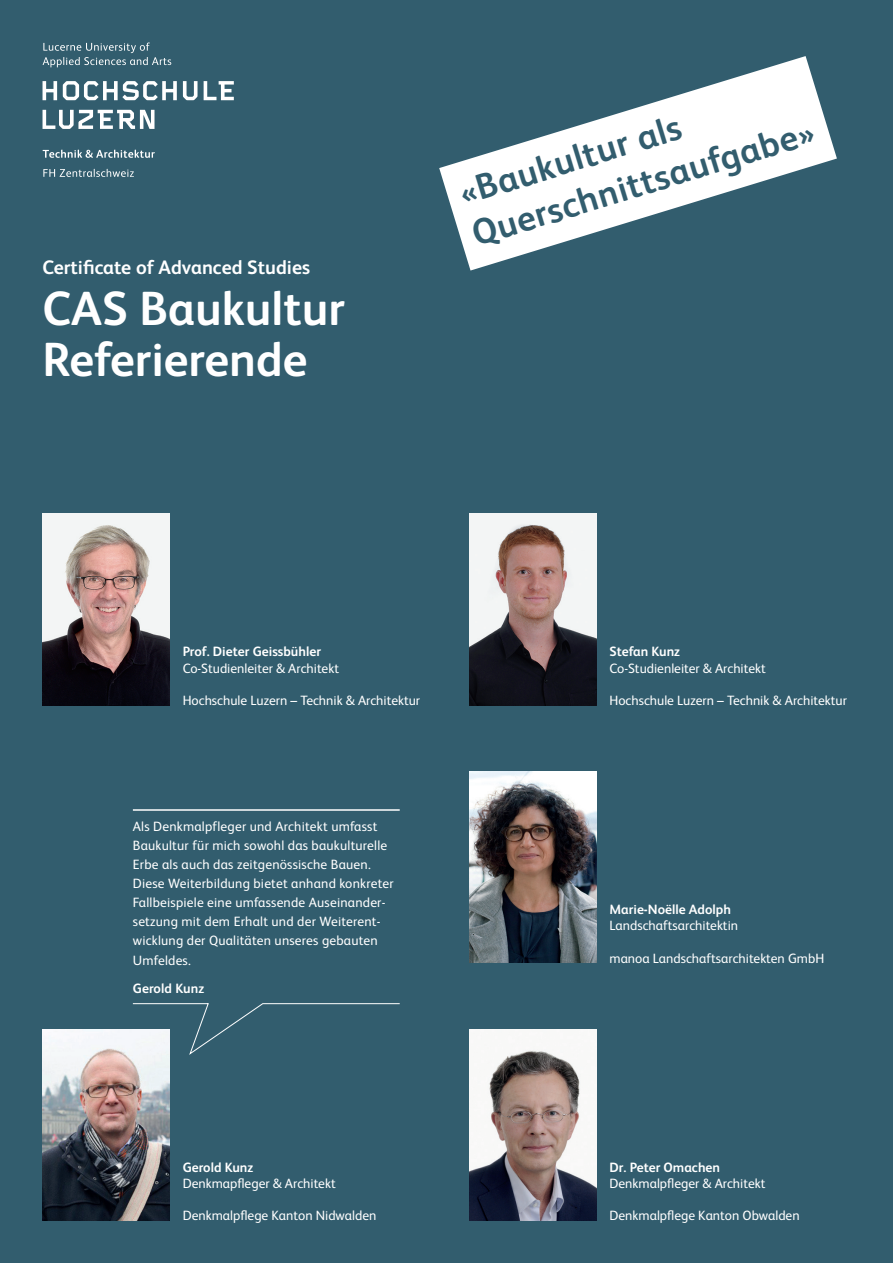
<style>
.page{position:relative;width:893px;height:1263px;background:#325d6e}
.page>*{position:absolute;margin:0;border:0;box-sizing:border-box;transform-origin:0 0}
.t1{font:700 48px/51px "FS Albert";color:#fff}
.t2{font:700 36px/43.2px "FS Albert";color:#325d6e}
.t3{font:700 19.5px "FS Albert";color:#fff}
.t4{font:13.5px/19.2px "FS Albert";color:#fff}
.t5{font:700 13.5px "FS Albert";color:#fff}
</style>
<div class="page">
<svg style="left:43px;top:110px;width:111px;height:19px"></svg>
<svg style="left:43px;top:81px;width:14px;height:19px"></svg>
<svg style="left:183px;top:81px;width:15px;height:19px"></svg>
<svg style="left:63px;top:81px;width:114px;height:19px"></svg>
<svg style="left:204px;top:81px;width:30px;height:19px"></svg>
<svg style="left:43px;top:43px;width:128px;height:24px"></svg>
<svg style="left:43px;top:150px;width:112px;height:8px"></svg>
<svg style="left:43px;top:169px;width:91px;height:8px"></svg>
<img style="left:469px;top:514px;width:128px;height:191px">
<img style="left:469px;top:1029px;width:128px;height:191px">
<img style="left:43px;top:514px;width:127px;height:191px">
<img style="left:43px;top:1029px;width:127px;height:191px">
<svg style="left:132px;top:1003px;width:268px;height:52px"></svg>
<hr style="left:133px;top:809px;width:267px;height:2px;background:#fff">
<img style="left:469px;top:771px;width:128px;height:192px">
<svg style="left:439px;top:56px;width:398px;height:215px"></svg>
<h3 class="t3" style="left:43px;top:254px;width:269px">Certificate of Advanced Studies</h3>
<h1 class="t1" style="left:43px;top:282px;width:304px">CAS Baukultur<br>Referierende</h1>
<h2 class="t2" style="left:453px;top:171px;width:357px;rotate:-17deg">«Baukultur als<br>Querschnittsaufgabe»</h2>
<p class="t5" style="left:183px;top:643px;width:140px">Prof. Dieter Geissbühler</p>
<p class="t4" style="left:183px;top:658px;width:158px">Co-Studienleiter &amp; Architekt</p>
<p class="t4" style="left:183px;top:690px;width:239px">Hochschule Luzern – Technik &amp; Architektur</p>
<p class="t4" style="left:133px;top:816px;width:262px">Als Denkmalpfleger und Architekt umfasst Baukultur für mich sowohl das baukulturelle Erbe als auch das zeitgenössische Bauen.<br>Diese Weiterbildung bietet anhand konkreter Fallbeispiele eine umfassende Auseinander&shy;setzung mit dem Erhalt und der Weiterent&shy;wicklung der Qualitäten unseres gebauten Umfeldes.</p>
<p class="t5" style="left:133px;top:979px;width:73px">Gerold Kunz</p>
<p class="t5" style="left:183px;top:1158px;width:72px">Gerold Kunz</p>
<p class="t4" style="left:183px;top:1173px;width:154px">Denkmapfleger &amp; Architekt</p>
<p class="t4" style="left:183px;top:1205px;width:195px">Denkmalpflege Kanton Nidwalden</p>
<p class="t5" style="left:609px;top:643px;width:72px">Stefan Kunz</p>
<p class="t4" style="left:609px;top:658px;width:158px">Co-Studienleiter &amp; Architekt</p>
<p class="t4" style="left:609px;top:690px;width:239px">Hochschule Luzern – Technik &amp; Architektur</p>
<p class="t5" style="left:609px;top:900px;width:123px">Marie-Noëlle Adolph</p>
<p class="t4" style="left:609px;top:915px;width:130px">Landschaftsarchitektin</p>
<p class="t4" style="left:609px;top:948px;width:216px">manoa Landschaftsarchitekten GmbH</p>
<p class="t5" style="left:609px;top:1158px;width:112px">Dr. Peter Omachen</p>
<p class="t4" style="left:609px;top:1173px;width:157px">Denkmalpfleger &amp; Architekt</p>
<p class="t4" style="left:609px;top:1205px;width:192px">Denkmalpflege Kanton Obwalden</p>
</div>
